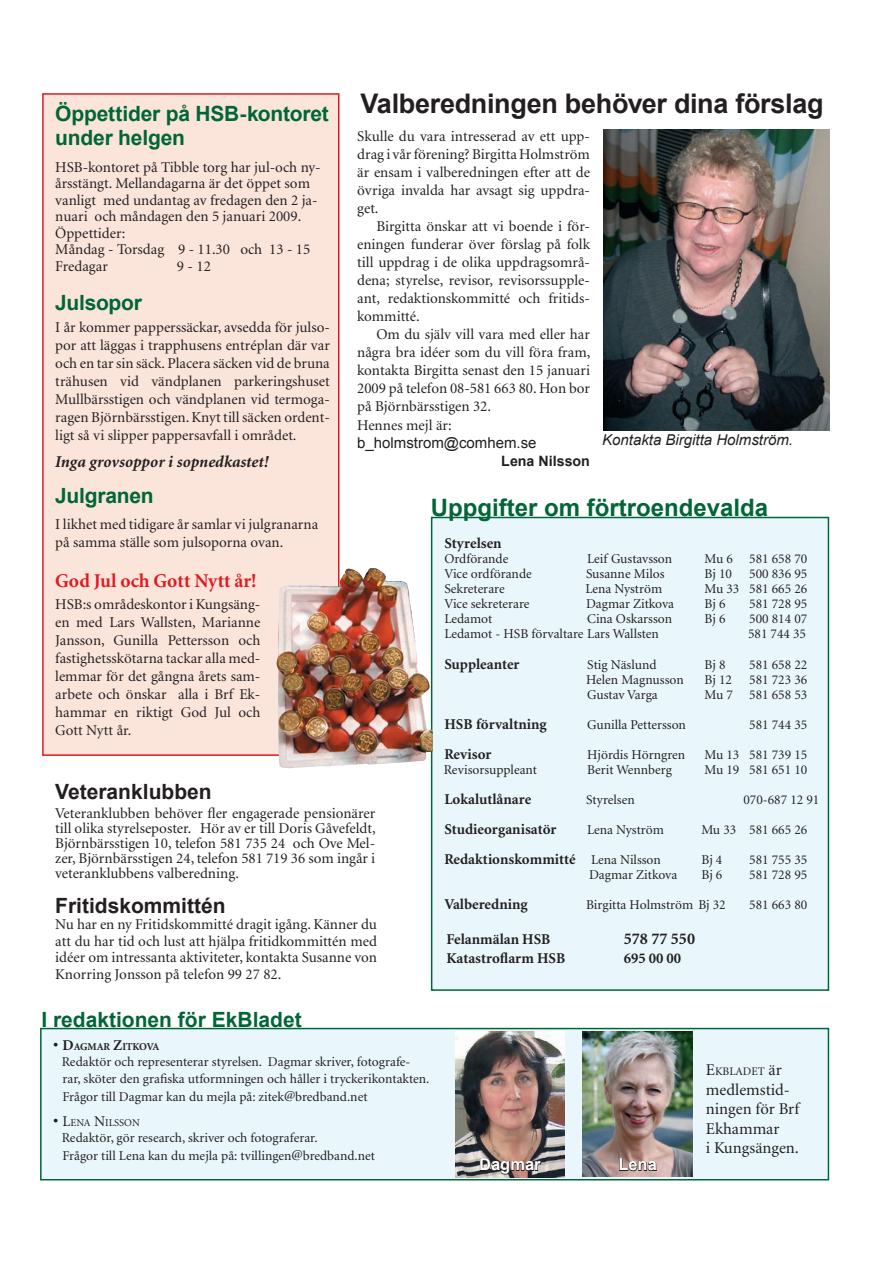
<style>
.page{position:relative;width:893px;height:1263px;background:#fff}
.page>*{position:absolute;margin:0;border:0;box-sizing:border-box;transform-origin:0 0}
.t1{font:700 27px "Arial";letter-spacing:-.015em;color:#231f20}
.t2{font:700 24px "Arial";color:#006637}
.t3{font:700 21px/24px "Arial";letter-spacing:-.01em;color:#006637}
.t4{font:700 21px "Arial";color:#231f20}
.t5{font:700 19.5px "Minion";color:#e01921}
.t6{font:16.5px/19.5px "Minion";color:#231f20}
.t7{font:italic 700 16.5px "Minion";color:#231f20}
.t8{font:700 16.5px "Arial";color:#fff}
.t9{font:700 16.5px "Minion";color:#231f20}
.t10{font:15px/18px "Minion";color:#231f20;text-align:justify}
.t11{font:700 15px "Minion";color:#231f20}
.t12{font:italic 15px "Arial";color:#231f20}
.t13{font:15px "Arial";color:#231f20}
.t14{font:700 14.25px "Arial";color:#231f20}
.t15{font:13.5px/16.5px "Minion";color:#231f20}
.t16{font:11.55px "Minion";color:#231f20}
.t17{font:700 10.5px "Minion";color:#231f20}
.t18{font:10.5px "Minion";color:#231f20}
.s1{font-weight:400;font-size:13.5px}
.s2{font-family:"Arial";font-weight:400;font-size:15px}
.s3{font-size:15px}
.s4{font-family:"Arial";font-size:15px}
.s5{font-size:16.5px}
</style>
<div class="page">
<div style="left:40px;top:1028px;width:789px;height:152px;background:#e9f7fd;border:2px solid #006637"></div>
<img style="left:455px;top:1031px;width:110px;height:146px">
<svg style="left:480px;top:1158px;width:62px;height:17px"></svg>
<img style="left:582px;top:1031px;width:110px;height:146px">
<svg style="left:619px;top:1158px;width:38px;height:13px"></svg>
<img style="left:603px;top:130px;width:226px;height:300px">
<div style="left:42px;top:93px;width:297px;height:663px;background:#fbe5db;border:2px solid #e01921"></div>
<div style="left:432px;top:517px;width:396px;height:473px;background:#e9f7fd"></div>
<div style="left:431px;top:517px;width:398px;height:474px;border:2px solid #006637"></div>
<img style="left:276px;top:568px;width:157px;height:200px">
<h1 class="t1" style="left:360px;top:86px;width:465px">Valberedningen behöver dina förslag</h1>
<h3 class="t3" style="left:55px;top:102px;width:275px">Öppettider på HSB-kontoret under helgen</h3>
<p class="t10" style="left:55px;top:159px;width:267px;line-height:16.5px;text-align:left">HSB-kontoret på Tibble torg har jul-och ny&shy;årsstängt. Mellandagarna är det öppet som vanligt med undantag av fredagen den 2 ja&shy;nuari och måndagen den 5 januari 2009.<br>Öppettider:<br>Måndag - Torsdag 9 - 11.30 och 13 - 15<br>Fredagar</p>
<p class="t10" style="left:357px;top:128px;width:234px">Skulle du vara intresserad av ett upp&shy;drag i vår förening? Birgitta Holmström är ensam i valberedningen efter att de övriga invalda har avsagt sig uppdra&shy;get.</p>
<p class="t10" style="left:357px;top:218px;width:234px;text-indent:19px">Birgitta önskar att vi boende i för&shy;eningen funderar över förslag på folk till uppdrag i de olika uppdragsområ&shy;dena; styrelse, revisor, revisorssupple&shy;ant, redaktionskommitté och fritids&shy;kommitté.</p>
<p class="t10" style="left:357px;top:326px;width:235px;text-indent:19px">Om du själv vill vara med eller har några bra idéer som du vill föra fram, kontakta Birgitta senast den 15 januari 2009 på telefon 08-581 663 80. Hon bor på Björnbärsstigen 32.</p>
<p class="t10" style="left:357px;top:417px;width:96px">Hennes mejl är:</p>
<p class="t13" style="left:357px;top:433px;width:181px">b_holmstrom@comhem.se</p>
<p class="t14" style="left:501px;top:452px;width:90px">Lena Nilsson</p>
<p class="t10" style="left:177px;top:257px;width:35px">9 - 12</p>
<h3 class="t3" style="left:55px;top:291px;width:88px">Julsopor</h3>
<p class="t10" style="left:55px;top:319px;width:276px">I år kommer papperssäckar, avsedda för julso&shy;por att läggas i trapphusens entréplan där var och en tar sin säck. Placera säcken vid de bruna trähusen vid vändplanen parkeringshuset Mullbärsstigen och vändplanen vid termoga&shy;ragen Björnbärsstigen. Knyt till säcken ordent&shy;ligt så vi slipper pappersavfall i området.</p>
<p class="t7" style="left:55px;top:454px;width:215px">Inga grovsoppor i sopnedkastet!</p>
<h3 class="t3" style="left:55px;top:485px;width:100px">Julgranen</h3>
<p class="t10" style="left:55px;top:515px;width:264px">I likhet med tidigare år samlar vi julgranarna på samma ställe som julsoporna ovan.</p>
<p class="t12" style="left:602px;top:430px;width:192px">Kontakta Birgitta Holmström.</p>
<h2 class="t2" style="left:431px;top:492px;width:339px">Uppgifter om förtroendevalda</h2>
<p class="t11" style="left:444px;top:536px;width:59px">Styrelsen</p>
<p class="t15" style="left:444px;top:551px;width:66px">Ordförande</p>
<p class="t15" style="left:587px;top:551px;width:86px">Leif Gustavsson</p>
<p class="t15" style="left:705px;top:551px;width:104px">Mu 6 581 658 70</p>
<p class="t15" style="left:444px;top:566px;width:89px">Vice ordförande</p>
<p class="t15" style="left:586px;top:566px;width:80px">Susanne Milos</p>
<p class="t15" style="left:705px;top:566px;width:29px">Bj 10</p>
<p class="t15" style="left:749px;top:566px;width:60px">500 836 95</p>
<p class="t15" style="left:444px;top:581px;width:62px">Sekreterare</p>
<p class="t15" style="left:585px;top:581px;width:78px">Lena Nyström</p>
<p class="t15" style="left:705px;top:581px;width:104px">Mu 33 581 665 26</p>
<p class="t15" style="left:444px;top:596px;width:87px">Vice sekreterare</p>
<p class="t15" style="left:586px;top:596px;width:90px">Dagmar Zitkova</p>
<p class="t15" style="left:705px;top:596px;width:22px">Bj 6</p>
<p class="t15" style="left:749px;top:596px;width:60px">581 728 95</p>
<p class="t15" style="left:444px;top:611px;width:50px">Ledamot</p>
<p class="t15" style="left:587px;top:611px;width:86px">Cina Oskarsson</p>
<p class="t15" style="left:705px;top:611px;width:22px">Bj 6</p>
<p class="t15" style="left:749px;top:611px;width:60px">500 814 07</p>
<p class="t15" style="left:444px;top:626px;width:216px">Ledamot - HSB förvaltare Lars Wallsten</p>
<p class="t15" style="left:748px;top:626px;width:60px">581 744 35</p>
<p class="t11" style="left:444px;top:656px;width:77px">Suppleanter</p>
<p class="t15" style="left:587px;top:656px;width:71px">Stig Näslund</p>
<p class="t15" style="left:705px;top:656px;width:22px">Bj 8</p>
<p class="t15" style="left:749px;top:656px;width:60px">581 658 22</p>
<p class="t15" style="left:586px;top:671px;width:99px">Helen Magnusson</p>
<p class="t15" style="left:705px;top:671px;width:29px">Bj 12</p>
<p class="t15" style="left:749px;top:671px;width:60px">581 723 36</p>
<p class="t15" style="left:587px;top:686px;width:72px">Gustav Varga</p>
<p class="t15" style="left:705px;top:686px;width:104px">Mu 7 581 658 53</p>
<p class="t11" style="left:444px;top:716px;width:104px">HSB förvaltning</p>
<p class="t15" style="left:587px;top:716px;width:100px">Gunilla Pettersson</p>
<p class="t15" style="left:749px;top:716px;width:60px">581 744 35</p>
<p class="t11" style="left:444px;top:746px;width:49px">Revisor</p>
<p class="t15" style="left:587px;top:746px;width:100px">Hjördis Hörngren</p>
<p class="t15" style="left:705px;top:746px;width:104px">Mu 13 581 739 15</p>
<p class="t15" style="left:444px;top:761px;width:95px">Revisorsuppleant</p>
<p class="t15" style="left:587px;top:761px;width:86px">Berit Wennberg</p>
<p class="t15" style="left:705px;top:761px;width:104px">Mu 19 581 651 10</p>
<p class="t11" style="left:444px;top:791px;width:88px">Lokalutlånare</p>
<p class="t15" style="left:586px;top:791px;width:50px">Styrelsen</p>
<p class="t15" style="left:743px;top:791px;width:77px">070-687 12 91</p>
<p class="t11" style="left:444px;top:821px;width:114px">Studieorganisatör</p>
<p class="t15" style="left:587px;top:821px;width:78px">Lena Nyström</p>
<p class="t15" style="left:701px;top:821px;width:107px">Mu 33 581 665 26</p>
<p class="t11" style="left:444px;top:851px;width:218px">Redaktionskommitté <span class="s1">Lena Nilsson</span></p>
<p class="t15" style="left:701px;top:851px;width:22px">Bj 4</p>
<p class="t15" style="left:749px;top:851px;width:60px">581 755 35</p>
<p class="t15" style="left:589px;top:866px;width:90px">Dagmar Zitkova</p>
<p class="t15" style="left:701px;top:866px;width:22px">Bj 6</p>
<p class="t15" style="left:749px;top:866px;width:60px">581 728 95</p>
<h3 class="t5" style="left:55px;top:571px;width:203px">God Jul och Gott Nytt år!</h3>
<p class="t10" style="left:55px;top:595px;width:207px">HSB:s områdeskontor i Kungsäng&shy;en med Lars Wallsten, Marianne Jansson, Gunilla Pettersson och fastighetsskötarna tackar alla med&shy;lemmar för det gångna årets sam&shy;arbete och önskar alla i Brf Ek&shy;hammar en riktigt God Jul och Gott Nytt år.</p>
<h3 class="t4" style="left:55px;top:778px;width:158px">Veteranklubben</h3>
<p class="t10" style="left:55px;top:806px;width:322px;line-height:15px">Veteranklubben behöver fler engagerade pensionärer till olika styrelseposter. Hör av er till Doris Gåvefeldt, Björnbärsstigen 10, telefon 581 735 24 och Ove Mel&shy;zer, Björnbärsstigen 24, telefon 581 719 36 som ingår i veteranklubbens valberedning.</p>
<h3 class="t4" style="left:55px;top:891px;width:172px">Fritidskommittén</h3>
<p class="t11" style="left:444px;top:896px;width:85px">Valberedning</p>
<p class="t15" style="left:586px;top:896px;width:141px">Birgitta Holmström Bj 32</p>
<p class="t15" style="left:749px;top:896px;width:60px">581 663 80</p>
<p class="t10" style="left:55px;top:916px;width:323px;line-height:16.5px">Nu har en ny Fritidskommitté dragit igång. Känner du att du har tid och lust att hjälpa fritidkommittén med idéer om intressanta aktiviteter, kontakta Susanne von Knorring Jonsson på telefon 99 27 82.</p>
<p class="t11" style="left:446px;top:931px;width:106px">Felanmälan HSB</p>
<p class="t9" style="left:624px;top:930px;width:73px">578 77 550</p>
<p class="t11" style="left:446px;top:951px;width:120px">Katastroflarm HSB</p>
<p class="t11" style="left:624px;top:951px;width:59px">695 00 00</p>
<h3 class="t3" style="left:41px;top:1009px;width:262px">I redaktionen för EkBladet</h3>
<p class="t17" style="left:53px;top:1041px;width:108px"><span class="s2">•</span> <span class="s3">D</span>AGMAR <span class="s3">Z</span>ITKOVA</p>
<p class="t15" style="left:62px;top:1054px;width:369px">Redaktör och representerar styrelsen. Dagmar skriver, fotografe&shy;rar, sköter den grafiska utformningen och håller i tryckerikontakten.</p>
<p class="t15" style="left:62px;top:1089px;width:307px">Frågor till Dagmar kan du mejla på: zitek<span class="s3">@</span>bredband.net</p>
<p class="t18" style="left:53px;top:1117px;width:88px"><span class="s4">•</span> <span class="s3">L</span>ENA <span class="s3">N</span>ILSSON</p>
<p class="t15" style="left:62px;top:1129px;width:315px;line-height:18px">Redaktör, gör research, skriver och fotograferar.<br>Frågor till Lena kan du mejla på: tvillingen<span class="s3">@</span>bredband.net</p>
<p class="t8" style="left:479px;top:1154px;width:63px">Dagmar</p>
<p class="t8" style="left:618px;top:1154px;width:40px">Lena</p>
<p class="t16" style="left:706px;top:1066px;width:77px"><span class="s5">E</span>KBLADET <span class="s5">är</span></p>
<p class="t6" style="left:706px;top:1080px;width:95px">medlemstid&shy;ningen för Brf<br>Ekhammar<br>i Kungsängen.</p>
</div>
